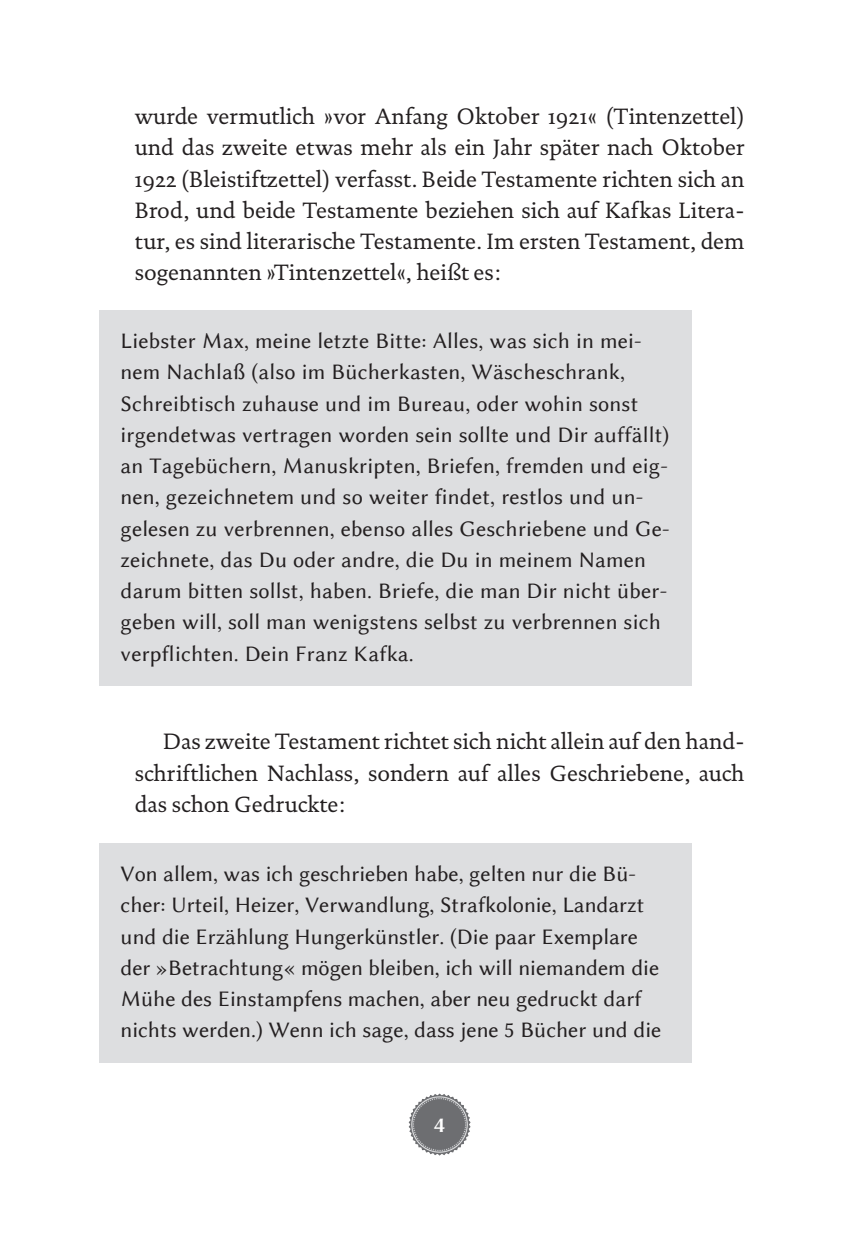
<style>
.page{position:relative;width:851px;height:1248px;background:#fff}
.page>*{position:absolute;margin:0;border:0;box-sizing:border-box;transform-origin:0 0}
.t1{font:22.5px/31.2px "Lin Biolinum";letter-spacing:.01em;color:#231f20}
.t2{font:22.5px/31.2px "Documenta 130408";color:#231f20;text-align:justify}
.t3{font:22.5px "Lin Biolinum B";color:#fff}
</style>
<div class="page">
<div style="left:99px;top:310px;width:592px;height:375px;background:#dddee0"></div>
<div style="left:99px;top:843px;width:592px;height:219px;background:#dddee0"></div>
<p class="t2" style="left:135px;top:100px;width:611px">wurde vermutlich »vor Anfang Oktober 1921« (Tintenzettel) und das zweite etwas mehr als ein Jahr später nach Oktober 1922 (Bleistiftzettel) verfasst. Beide Testamente richten sich an Brod, und beide Testamente beziehen sich auf Kafkas Litera&shy;tur, es sind literarische Testamente. Im ersten Testament, dem sogenannten »Tintenzettel«, heißt es:</p>
<p class="t1" style="left:120px;top:325px;width:550px">Liebster Max, meine letzte Bitte: Alles, was sich in mei&shy;nem Nachlaß (also im Bücherkasten, Wäscheschrank, Schreibtisch zuhause und im Bureau, oder wohin sonst irgendetwas vertragen worden sein sollte und Dir auffällt) an Tagebüchern, Manuskripten, Briefen, fremden und eig&shy;nen, gezeichnetem und so weiter findet, restlos und un&shy;gelesen zu verbrennen, ebenso alles Geschriebene und Ge&shy;zeichnete, das Du oder andre, die Du in meinem Namen darum bitten sollst, haben. Briefe, die man Dir nicht über&shy;geben will, soll man wenigstens selbst zu verbrennen sich verpflichten. Dein Franz Kafka.</p>
<p class="t2" style="left:135px;top:725px;width:611px;text-indent:28px">Das zweite Testament richtet sich nicht allein auf den hand&shy;schriftlichen Nachlass, sondern auf alles Geschriebene, auch das schon Gedruckte:</p>
<p class="t1" style="left:120px;top:858px;width:542px">Von allem, was ich geschrieben habe, gelten nur die Bü&shy;cher: Urteil, Heizer, Verwandlung, Strafkolonie, Landarzt und die Erzählung Hungerkünstler. (Die paar Exemplare der »Betrachtung« mögen bleiben, ich will niemandem die Mühe des Einstampfens machen, aber neu gedruckt darf nichts werden.) Wenn ich sage, dass jene 5 Bücher und die</p>
<p class="t3" style="left:434px;top:1111px;width:13px">4</p>
</div>
